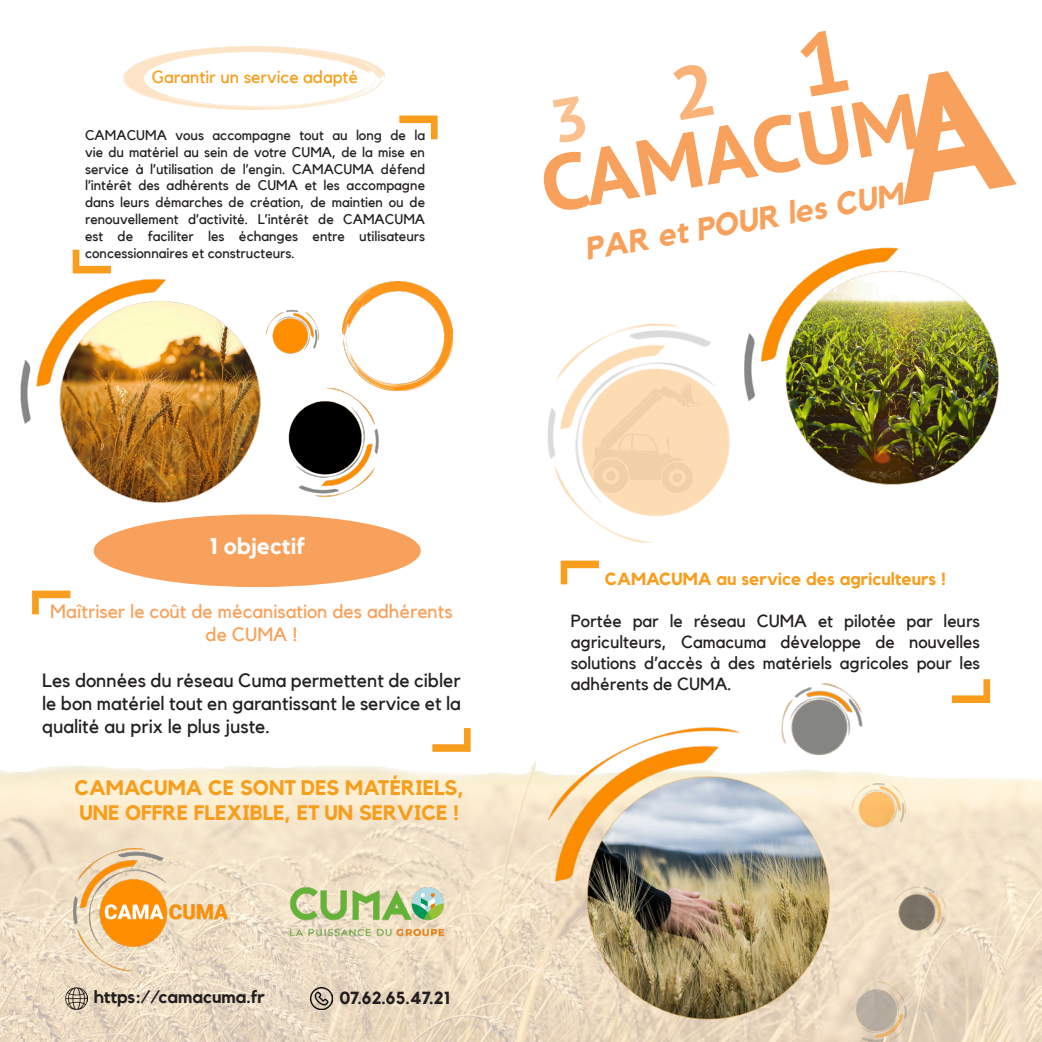
<style>
.page{position:relative;width:1042px;height:1042px;background:#fff}
.page>*{position:absolute;margin:0;border:0;box-sizing:border-box;transform-origin:0 0}
.t1{font:700 78.75px "PT Sans Caption";color:#f8a15c}
.t2{font:700 52.5px "Menlo";color:#f89e1c}
.t3{font:italic 700 31.5px "Kollektif";color:#f8a15c}
.t4{font:700 22.75px "Kollektif";color:#fff}
.t5{font:700 21px "Kollektif";color:#f89e1c}
.t6{font:19.25px/23.1px "Kollektif";color:#231f20;text-align:justify}
.t7{font:19.25px/23.1px "Kollektif";color:#f8a15c;text-align:center}
.t8{font:17.5px/21px "Kollektif";color:#231f20;text-align:justify}
.t9{font:700 17.5px "Kollektif";color:#f89e1c}
.t10{font:700 17.5px "Kollektif";color:#231f20}
.t11{font:17.5px "Kollektif";color:#f89e1c}
.t12{font:14px/16.8px "Kollektif";color:#231f20;text-align:justify}
</style>
<div class="page">
<img style="left:0;top:765px;width:1042px;height:277px">
<img style="left:519px;top:727px;width:391px;height:315px">
<img style="left:851px;top:780px;width:57px;height:62px">
<img style="left:881px;top:868px;width:78px;height:79px">
<img style="left:73px;top:848px;width:157px;height:123px">
<img style="left:281px;top:878px;width:171px;height:66px">
<img style="left:547px;top:323px;width:183px;height:220px">
<img style="left:847px;top:980px;width:63px;height:62px">
<img style="left:756px;top:683px;width:120px;height:91px">
<img style="left:288px;top:387px;width:110px;height:110px">
<img style="left:343px;top:282px;width:110px;height:108px">
<img style="left:20px;top:279px;width:241px;height:224px">
<img style="left:311px;top:988px;width:21px;height:21px">
<img style="left:65px;top:988px;width:22px;height:21px">
<img style="left:744px;top:247px;width:255px;height:238px">
<img style="left:124px;top:47px;width:260px;height:62px">
<div style="left:94px;top:514px;width:327px;height:73px;background:#f8a15c;border-radius:50%"></div>
<img style="left:266px;top:310px;width:53px;height:44px">
<p class="t11" style="left:152px;top:67px;width:208px">Garantir un service adapté</p>
<p class="t12" style="left:85px;top:127px;width:342px">CAMACUMA vous accompagne tout au long de la vie du matériel au sein de votre CUMA, de la mise en service à l’utilisation de l’engin. CAMACUMA défend l’intérêt des adhérents de CUMA et les accompagne dans leurs démarches de création, de maintien ou de renouvellement d’activité. L’intérêt de CAMACUMA est de faciliter les échanges entre utilisateurs concessionnaires et constructeurs.</p>
<p class="t1" style="left:532px;top:134px;width:436px;rotate:-10deg">CAMACUMA</p>
<p class="t3" style="left:582px;top:231px;width:324px;rotate:-10deg">PAR et POUR les CUM</p>
<p class="t4" style="left:209px;top:533px;width:97px">1 objectif</p>
<p class="t2" style="left:87px;top:585px;width:33px;rotate:90deg">L</p>
<p class="t7" style="left:50px;top:599px;width:404px">Maîtriser le coût de mécanisation des adhérents de CUMA !</p>
<p class="t6" style="left:42px;top:669px;width:420px">Les données du réseau Cuma permettent de cibler le bon matériel tout en garantissant le service et la qualité au prix le plus juste.</p>
<p class="t2" style="left:415px;top:757px;width:33px;rotate:-90deg">L</p>
<p class="t5" style="left:74px;top:775px;width:391px">CAMACUMA CE SONT DES MATÉRIELS,</p>
<p class="t5" style="left:79px;top:800px;width:381px">UNE OFFRE FLEXIBLE, ET UN SERVICE !</p>
<p class="t10" style="left:94px;top:987px;width:172px">https://camacuma.fr</p>
<p class="t10" style="left:339px;top:988px;width:112px">07.62.65.47.21</p>
<p class="t2" style="left:616px;top:555px;width:33px;rotate:90deg">L</p>
<p class="t9" style="left:605px;top:569px;width:342px">CAMACUMA au service des agriculteurs !</p>
<p class="t8" style="left:571px;top:610px;width:411px">Portée par le réseau CUMA et pilotée par leurs agriculteurs, Camacuma développe de nouvelles solutions d’accès à des matériels agricoles pour les adhérents de CUMA.</p>
<p class="t2" style="left:935px;top:709px;width:33px;rotate:-90deg">L</p>
</div>
